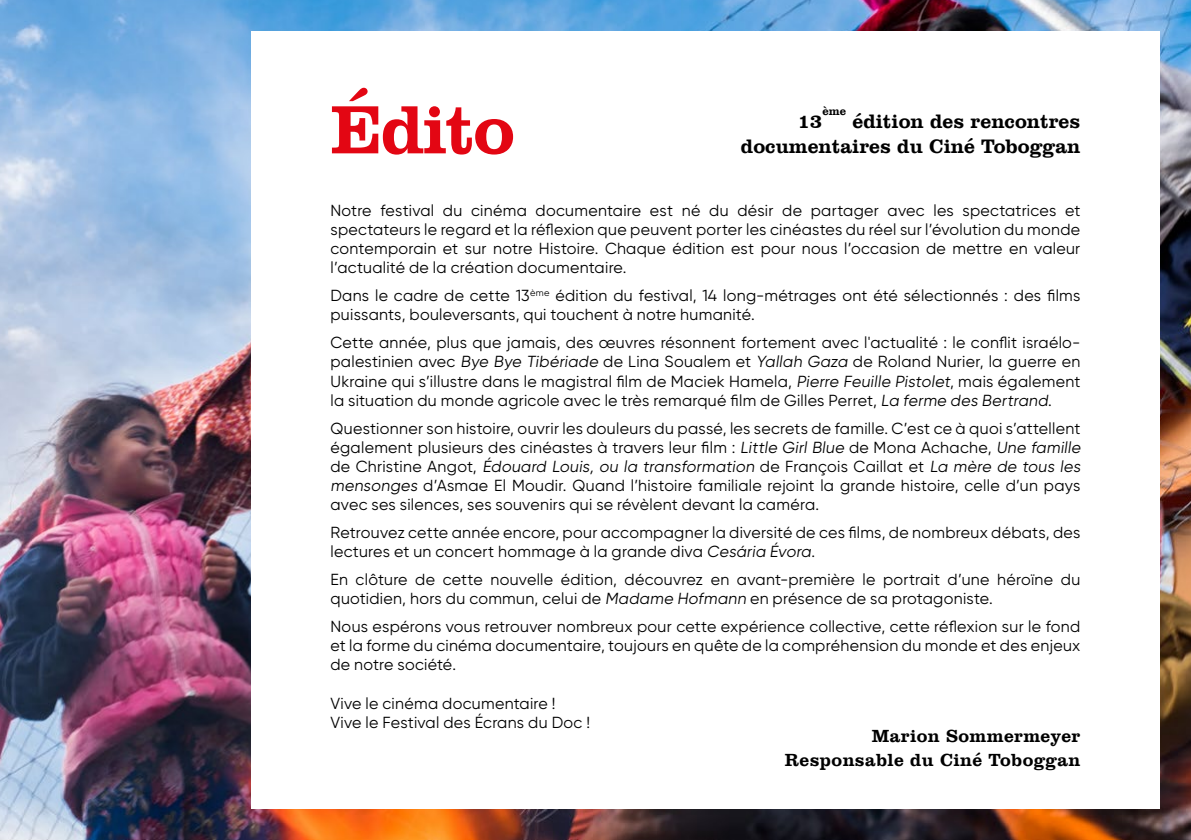
<style>
.page{position:relative;width:1191px;height:840px;background:#fff}
.page>*{position:absolute;margin:0;border:0;box-sizing:border-box;transform-origin:0 0}
.t1{font:700 70px "Clarendon BT Pro";letter-spacing:-.03em;color:#e30613}
.t2{font:700 20px/25.6px "Clarendon BT Pro";color:#000;text-align:right}
.t3{font:700 18px/24px "Clarendon BT Pro";letter-spacing:.02em;color:#000;text-align:right}
.t4{font:16px/19.2px "Gilroy";letter-spacing:.02em;color:#000}
.t5{font:700 11.6px "Clarendon BT Pro";color:#000}
</style>
<div class="page">
<img style="left:0;top:0;width:1191px;height:839px">
<div style="left:251px;top:31px;width:908px;height:777px;background:#fff"></div>
<h1 class="t1" style="left:330px;top:83px;width:186px">Édito</h1>
<p class="t5" style="left:822px;top:103px;width:25px">ème</p>
<p class="t2" style="left:741px;top:108px;width:341px">édition des rencontres documentaires du Ciné Toboggan</p>
<p class="t2" style="left:797px;top:108px;width:27px">13</p>
<p class="t4" style="left:330px;top:200px;width:751px;text-align:justify">Notre festival du cinéma documentaire est né du désir de partager avec les spectatrices et spectateurs le regard et la réflexion que peuvent porter les cinéastes du réel sur l’évolution du monde contemporain et sur notre Histoire. Chaque édition est pour nous l’occasion de mettre en valeur l’actualité de la création documentaire.</p>
<p class="t4" style="left:330px;top:285px;width:751px">Dans le cadre de cette 13<sup>ème</sup> édition du festival, 14 long-métrages ont été sélectionnés : des films puissants, bouleversants, qui touchent à notre humanité.</p>
<p class="t4" style="left:330px;top:332px;width:751px;text-align:justify">Cette année, plus que jamais, des œuvres résonnent fortement avec l'actualité : le conflit israélo&shy;palestinien avec Bye Bye Tibériade de Lina Soualem et Yallah Gaza de Roland Nurier, la guerre en Ukraine qui s’illustre dans le magistral film de Maciek Hamela, Pierre Feuille Pistolet, mais également la situation du monde agricole avec le très remarqué film de Gilles Perret, La ferme des Bertrand.</p>
<p class="t4" style="left:330px;top:418px;width:754px">Questionner son histoire, ouvrir les douleurs du passé, les secrets de famille. C’est ce à quoi s’attellent également plusieurs des cinéastes à travers leur film : Little Girl Blue de Mona Achache, Une famille d e Ch ri sti n e A n g ot, Édouard Louis, ou la transformation d e Fra n ço i s C a i l l a t et La mère de tous les mensonges d’Asmae El Moudir. Quand l’histoire familiale rejoint la grande histoire, celle d’un pays avec ses silences, ses souvenirs qui se révèlent devant la caméra.</p>
<p class="t4" style="left:330px;top:522px;width:751px">Retrouvez cette année encore, pour accompagner la diversité de ces films, de nombreux débats, des lectures et un concert hommage à la grande diva Cesária Évora.</p>
<p class="t4" style="left:330px;top:569px;width:751px">En clôture de cette nouvelle édition, découvrez en avant-première le portrait d’une héroïne du quotidien, hors du commun, celui de Madame Hofmann en présence de sa protagoniste.</p>
<p class="t4" style="left:330px;top:616px;width:751px;text-align:justify">Nous espérons vous retrouver nombreux pour cette expérience collective, cette réflexion sur le fond et la forme du cinéma documentaire, toujours en quête de la compréhension du monde et des enjeux de notre société.</p>
<p class="t4" style="left:330px;top:693px;width:261px">Vive le cinéma documentaire !<br>Vive le Festival des Écrans du Doc !</p>
<p class="t3" style="left:785px;top:723px;width:297px">Marion Sommermeyer<br>Responsable du Ciné Toboggan</p>
</div>
